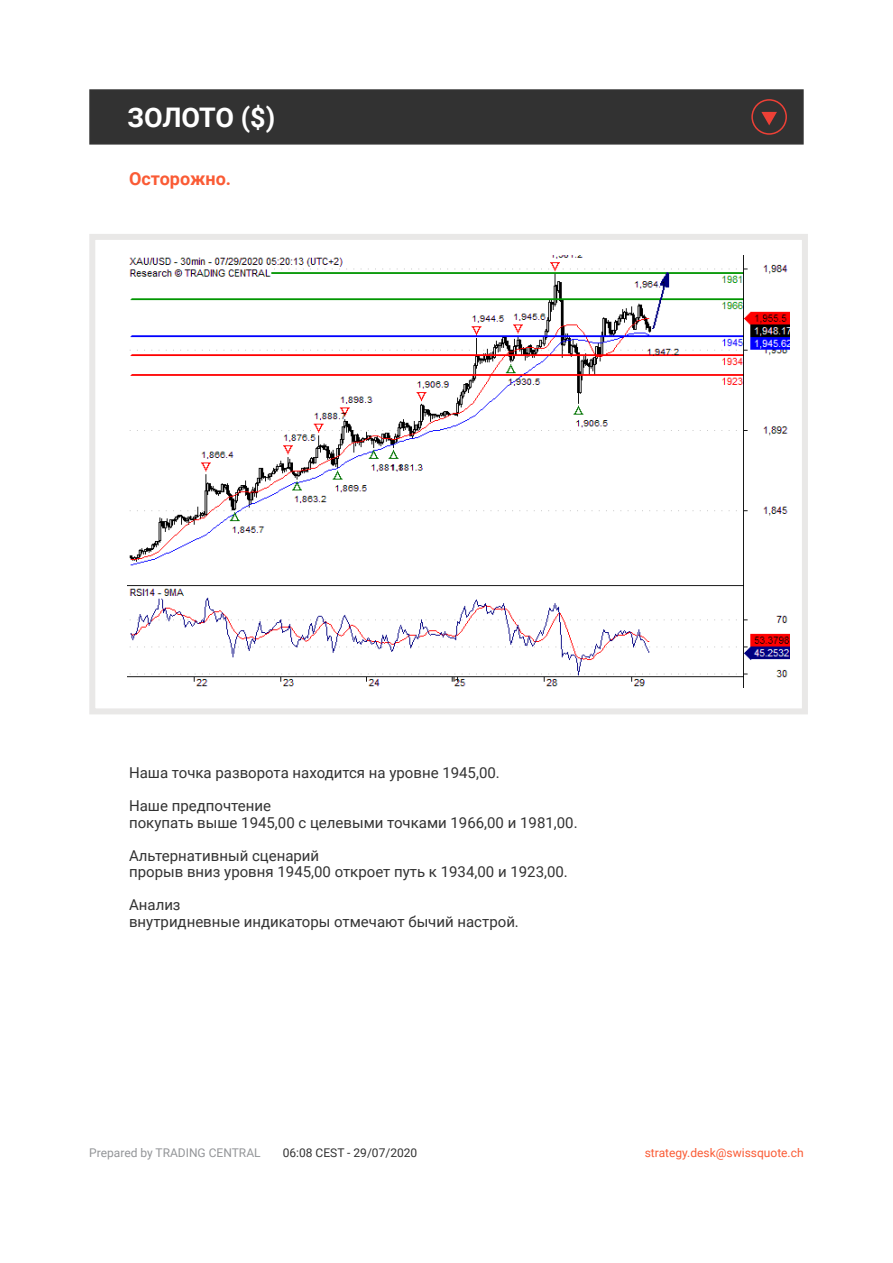
<style>
.page{position:relative;width:893px;height:1263px;background:#fff}
.page>*{position:absolute;margin:0;border:0;box-sizing:border-box;transform-origin:0 0}
.t1{font:700 27px "Roboto";letter-spacing:-.015em;color:#fff}
.t2{font:700 18px "Roboto";color:#fa5b35}
.t3{font:15px/16.5px "Roboto";color:#323232}
.t4{font:12px "Roboto";color:#fa5b35}
.t5{font:12px "Roboto";color:#939598}
.t6{font:12px "Roboto";color:#323232}
</style>
<div class="page">
<div style="left:89px;top:234px;width:719px;height:480px;border:6px solid #e9e8e7"></div>
<div style="left:89px;top:89px;width:715px;height:56px;background:#323232;border:2px solid #323232"></div>
<img style="left:128px;top:255px;width:661px;height:432px">
<svg style="left:751px;top:99px;width:36px;height:36px"></svg>
<h1 class="t1" style="left:128px;top:98px;width:149px">ЗОЛОТО ($)</h1>
<p class="t2" style="left:129px;top:166px;width:104px">Осторожно.</p>
<p class="t3" style="left:129px;top:764px;width:372px">Наша точка разворота находится на уровне 1945,00.</p>
<p class="t3" style="left:129px;top:797px;width:450px">Наше предпочтение<br>покупать выше 1945,00 с целевыми точками 1966,00 и 1981,00.</p>
<p class="t3" style="left:129px;top:846px;width:440px">Альтернативный сценарий<br>прорыв вниз уровня 1945,00 откроет путь к 1934,00 и 1923,00.</p>
<p class="t3" style="left:129px;top:896px;width:391px">Анализ<br>внутридневные индикаторы отмечают бычий настрой.</p>
<p class="t5" style="left:89px;top:1144px;width:173px">Prepared by TRADING CENTRAL</p>
<p class="t6" style="left:283px;top:1144px;width:136px">06:08 CEST - 29/07/2020</p>
<p class="t4" style="left:645px;top:1144px;width:160px">strategy.desk@swissquote.ch</p>
</div>
